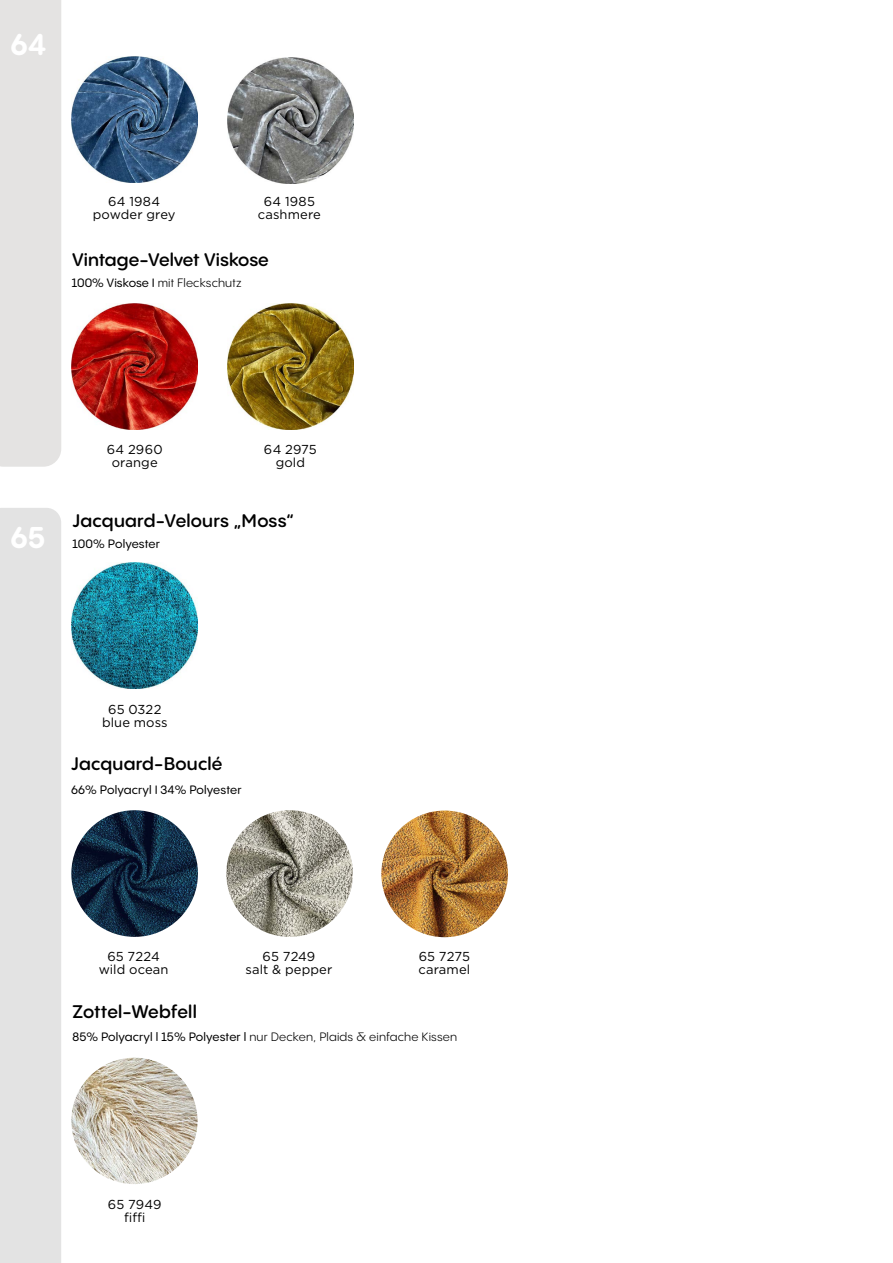
<style>
.page{position:relative;width:893px;height:1263px;background:#fff}
.page>*{position:absolute;margin:0;border:0;box-sizing:border-box;transform-origin:0 0}
.t1{font:700 29.7px "PP Pangram Sans Rounded";color:#fff}
.t2{font:600 18px "PP Pangram Sans Rounded";letter-spacing:.005em;color:#000}
.t3{font:12.9px/12.9px "Gotham";letter-spacing:.01em;color:#000;text-align:center}
.t4{font:12px "PP Pangram Sans Rounded";letter-spacing:.01em;color:#000}
.t5{font:500 12px "PP Pangram Sans Rounded";letter-spacing:.01em;color:#000}
.s1{font-weight:500}
</style>
<div class="page">
<div style="left:0;top:0;width:61px;height:467px;background:#e4e3e2"></div>
<img style="left:227px;top:304px;width:126px;height:125px">
<img style="left:72px;top:304px;width:126px;height:125px">
<img style="left:227px;top:57px;width:126px;height:126px">
<img style="left:71px;top:56px;width:126px;height:126px">
<div style="left:0;top:508px;width:61px;height:755px;background:#e3e3e3"></div>
<img style="left:72px;top:563px;width:126px;height:126px">
<img style="left:71px;top:810px;width:127px;height:127px;border-radius:63px">
<img style="left:226px;top:810px;width:127px;height:127px;border-radius:63px">
<img style="left:381px;top:810px;width:127px;height:127px;border-radius:63px">
<img style="left:71px;top:1057px;width:127px;height:127px;border-radius:63px">
<h1 class="t1" style="left:11px;top:24px;width:37px">64</h1>
<p class="t3" style="left:93px;top:195px;width:84px">64 1984 powder grey</p>
<p class="t3" style="left:258px;top:195px;width:65px">64 1985 cashmere</p>
<h2 class="t2" style="left:72px;top:248px;width:199px">Vintage-Velvet Viskose</h2>
<p class="t4" style="left:72px;top:275px;width:171px"><span class="s1">100% Viskose I</span> mit Fleckschutz</p>
<h1 class="t1" style="left:11px;top:517px;width:36px">65</h1>
<p class="t3" style="left:107px;top:442px;width:57px">64 2960 orange</p>
<p class="t3" style="left:264px;top:442px;width:54px">64 2975 gold</p>
<h2 class="t2" style="left:72px;top:508px;width:223px">Jacquard-Velours „Moss“</h2>
<p class="t5" style="left:72px;top:536px;width:89px">100% Polyester</p>
<p class="t3" style="left:102px;top:702px;width:67px">65 0322 blue moss</p>
<h2 class="t2" style="left:71px;top:752px;width:153px">Jacquard-Bouclé</h2>
<p class="t5" style="left:71px;top:782px;width:172px">66% Polyacryl I 34% Polyester</p>
<p class="t3" style="left:99px;top:950px;width:71px">65 7224 wild ocean</p>
<p class="t3" style="left:246px;top:950px;width:88px">65 7249<br>salt &amp; pepper</p>
<p class="t3" style="left:418px;top:950px;width:53px;text-align:left">65 7275 caramel</p>
<h2 class="t2" style="left:72px;top:1000px;width:126px">Zottel-Webfell</h2>
<p class="t4" style="left:72px;top:1029px;width:386px"><span class="s1">85% Polyacryl l 15% Polyester l</span> nur Decken, Plaids &amp; einfache Kissen</p>
<p class="t3" style="left:108px;top:1198px;width:55px">65 7949 fiffi</p>
</div>
